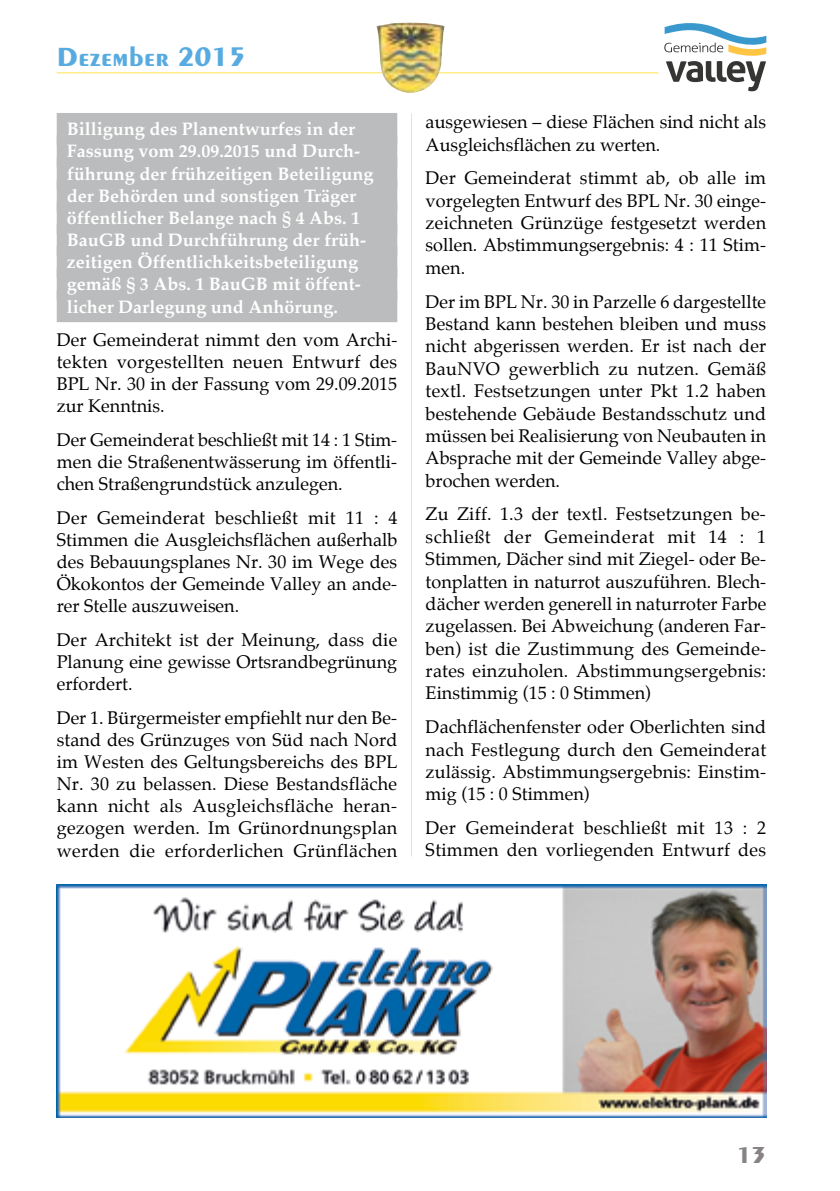
<style>
.page{position:relative;width:840px;height:1191px;background:#fff}
.page>*{position:absolute;margin:0;border:0;box-sizing:border-box;transform-origin:0 0}
.t1{font:700 28px "Peignot";color:#58abe0}
.t2{font:700 24px "Peignot";color:#878384}
.t3{font:18px/22.4px "Palatino";color:#000;text-align:justify}
.t4{font:700 18px/22.2px "Palatino";color:#fff}
</style>
<div class="page">
<hr style="left:57px;top:72px;width:601px;height:2px;background:#fdee86">
<svg style="left:664px;top:23px;width:101px;height:68px"></svg>
<img style="left:376px;top:22px;width:67px;height:71px">
<hr style="left:411px;top:113px;width:1px;height:743px;background:#d5e5f7">
<div style="left:57px;top:113px;width:340px;height:32px;background:#bbbcbd"></div>
<div style="left:57px;top:135px;width:340px;height:32px;background:#bbbcbd"></div>
<div style="left:57px;top:157px;width:340px;height:32px;background:#bbbcbd"></div>
<div style="left:57px;top:179px;width:340px;height:32px;background:#bbbcbd"></div>
<div style="left:57px;top:201px;width:340px;height:32px;background:#bbbcbd"></div>
<div style="left:57px;top:224px;width:340px;height:32px;background:#bbbcbd"></div>
<div style="left:57px;top:246px;width:340px;height:32px;background:#bbbcbd"></div>
<div style="left:57px;top:268px;width:340px;height:32px;background:#bbbcbd"></div>
<div style="left:57px;top:290px;width:340px;height:32px;background:#bbbcbd"></div>
<img style="left:57px;top:885px;width:708px;height:232px">
<h1 class="t1" style="left:57px;top:41px;width:190px">Dezember 2015</h1>
<p class="t4" style="left:67px;top:118px;width:308px">Billigung des Planentwurfes in der Fassung vom 29.09.2015 und Durch&shy;führung der frühzeitigen Beteiligung der Behörden und sonstigen Träger öffentlicher Belange nach § 4 Abs. 1<br>BauGB und Durchführung der früh&shy;zeitigen Öffentlichkeitsbeteiligung gemäß § 3 Abs. 1 BauGB mit öffent&shy;licher Darlegung und Anhörung.</p>
<p class="t3" style="left:57px;top:329px;width:342px">Der Gemeinderat nimmt den vom Archi&shy;tekten vorgestellten neuen Entwurf des BPL Nr. 30 in der Fassung vom 29.09.2015 zur Kenntnis.</p>
<p class="t3" style="left:57px;top:428px;width:342px">Der Gemeinderat beschließt mit 14 : 1 Stim&shy;men die Straßenentwässerung im öffentli&shy;chen Straßengrundstück anzulegen.</p>
<p class="t3" style="left:57px;top:506px;width:342px">Der Gemeinderat beschließt mit 11 : 4<br>Stimmen die Ausgleichsflächen außerhalb des Bebauungsplanes Nr. 30 im Wege des Ökokontos der Gemeinde Valley an ande&shy;rer Stelle auszuweisen.</p>
<p class="t3" style="left:57px;top:628px;width:342px">Der Architekt ist der Meinung, dass die Planung eine gewisse Ortsrandbegrünung erfordert.</p>
<p class="t3" style="left:57px;top:706px;width:342px">Der 1. Bürgermeister empfiehlt nur den Be&shy;stand des Grünzuges von Süd nach Nord im Westen des Geltungsbereichs des BPL Nr. 30 zu belassen. Diese Bestandsfläche kann nicht als Ausgleichsfläche heran&shy;gezogen werden. Im Grünordnungsplan werden die erforderlichen Grünflächen</p>
<p class="t3" style="left:425px;top:111px;width:342px">ausgewiesen – diese Flächen sind nicht als<br>Ausgleichsflächen zu werten.</p>
<p class="t3" style="left:425px;top:167px;width:342px">Der Gemeinderat stimmt ab, ob alle im vorgelegten Entwurf des BPL Nr. 30 einge&shy;zeichneten Grünzüge festgesetzt werden sollen. Abstimmungsergebnis: 4 : 11 Stim&shy;men.</p>
<p class="t3" style="left:425px;top:290px;width:342px">Der im BPL Nr. 30 in Parzelle 6 dargestellte Bestand kann bestehen bleiben und muss nicht abgerissen werden. Er ist nach der BauNVO gewerblich zu nutzen. Gemäß textl. Festsetzungen unter Pkt 1.2 haben bestehende Gebäude Bestandsschutz und müssen bei Realisierung von Neubauten in Absprache mit der Gemeinde Valley abge&shy;brochen werden.</p>
<p class="t3" style="left:425px;top:503px;width:342px">Zu Ziff. 1.3 der textl. Festsetzungen be&shy;schließt der Gemeinderat mit 14 : 1<br>Stimmen, Dächer sind mit Ziegel- oder Be&shy;tonplatten in naturrot auszuführen. Blech&shy;dächer werden generell in naturroter Farbe zugelassen. Bei Abweichung (anderen Far&shy;ben) ist die Zustimmung des Gemeinde&shy;rates einzuholen. Abstimmungsergebnis:<br>Einstimmig (15 : 0 Stimmen)</p>
<p class="t3" style="left:425px;top:715px;width:342px">Dachflächenfenster oder Oberlichten sind nach Festlegung durch den Gemeinderat zulässig. Abstimmungsergebnis: Einstim&shy;mig (15 : 0 Stimmen)</p>
<p class="t3" style="left:425px;top:816px;width:342px">Der Gemeinderat beschließt mit 13 : 2<br>Stimmen den vorliegenden Entwurf des</p>
<h2 class="t2" style="left:736px;top:1141px;width:31px">13</h2>
</div>
